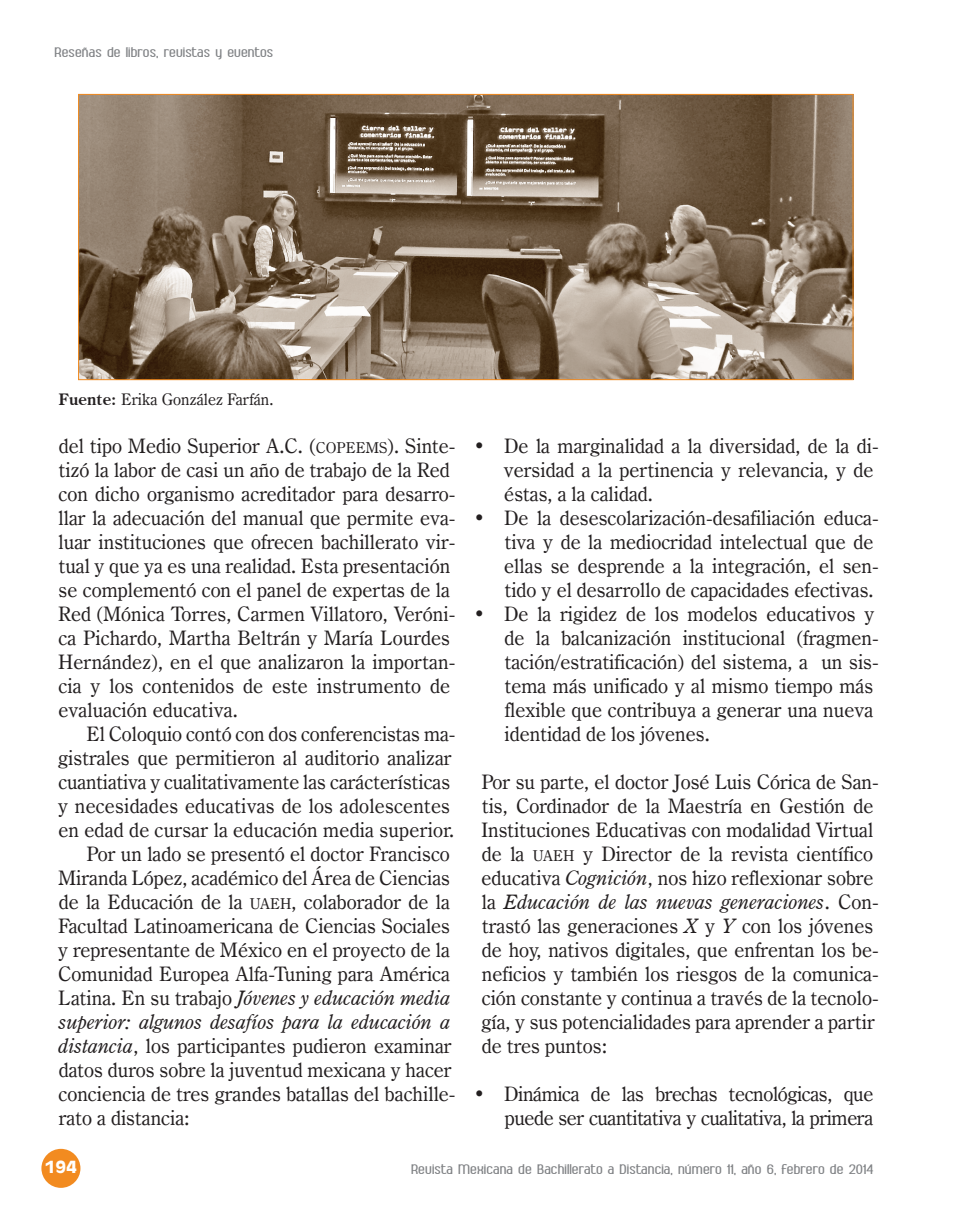
<style>
.page{position:relative;width:966px;height:1225px;background:#fff}
.page>*{position:absolute;margin:0;border:0;box-sizing:border-box;transform-origin:0 0}
.t1{font:20px/24px "Century Oldstyle BT";color:#231f20}
.t2{font:italic 20px "Century Oldstyle BT";color:#231f20}
.t3{font:20px/24px "Century Oldstyle BT";letter-spacing:-.02em;color:#231f20;text-align:right}
.t4{font:700 16px "Ambrosia";color:#808285}
.t5{font:16px "Century Oldstyle BT";color:#231f20}
.t6{font:700 16px "Antique Olive";color:#fff}
.s1{font-weight:700}
.s2{font-size:15px}
.s3{font-style:normal}
.s4{font-style:italic}
</style>
<div class="page">
<div style="left:41px;top:1149px;width:39px;height:39px;background:#f28b20;border-radius:50%"></div>
<img style="left:80px;top:96px;width:771px;height:282px">
<p class="t4" style="left:55px;top:45px;width:221px">Reseñas de libros, revistas y eventos</p>
<p class="t5" style="left:58px;top:390px;width:216px"><span class="s1">Fuente:</span> Erika González Farfán.</p>
<p class="t1" style="left:59px;top:434px;width:398px">del tipo Medio Superior A.C. (<span class="s2">COPEEMS</span>). Sinte-</p>
<p class="t1" style="left:59px;top:458px;width:393px">tizó la labor de casi un año de trabajo de la Red</p>
<p class="t1" style="left:59px;top:482px;width:398px">con dicho organismo acreditador para desarro-</p>
<p class="t1" style="left:59px;top:506px;width:398px">llar la adecuación del manual que permite eva-</p>
<p class="t1" style="left:59px;top:530px;width:398px">luar instituciones que ofrecen bachillerato vir-</p>
<p class="t1" style="left:59px;top:554px;width:393px">tual y que ya es una realidad. Esta presentación</p>
<p class="t1" style="left:59px;top:578px;width:393px">se complementó con el panel de expertas de la</p>
<p class="t1" style="left:58px;top:602px;width:399px">Red (Mónica Torres, Carmen Villatoro, Veróni-</p>
<p class="t1" style="left:59px;top:626px;width:393px">ca Pichardo, Martha Beltrán y María Lourdes</p>
<p class="t1" style="left:58px;top:650px;width:399px">Hernández), en el que analizaron la importan-</p>
<p class="t1" style="left:59px;top:674px;width:393px">cia y los contenidos de este instrumento de</p>
<p class="t1" style="left:58px;top:698px;width:181px">evaluación educativa.</p>
<p class="t1" style="left:86px;top:722px;width:371px">El Coloquio contó con dos conferencistas ma-</p>
<p class="t1" style="left:58px;top:746px;width:395px">gistrales que permitieron al auditorio analizar</p>
<p class="t1" style="left:59px;top:770px;width:393px">cuantiativa y cualitativamente las carácterísticas</p>
<p class="t1" style="left:58px;top:794px;width:393px">y necesidades educativas de los adolescentes</p>
<p class="t1" style="left:58px;top:818px;width:397px">en edad de cursar la educación media superior.</p>
<p class="t1" style="left:86px;top:842px;width:365px">Por un lado se presentó el doctor Francisco</p>
<p class="t1" style="left:58px;top:866px;width:393px">Miranda López, académico del Área de Ciencias</p>
<p class="t1" style="left:59px;top:890px;width:393px">de la Educación de la <span class="s2">UAEH</span>, colaborador de la</p>
<p class="t1" style="left:58px;top:914px;width:393px">Facultad Latinoamericana de Ciencias Sociales</p>
<p class="t1" style="left:58px;top:938px;width:393px">y representante de México en el proyecto de la</p>
<p class="t1" style="left:58px;top:962px;width:393px">Comunidad Europea Alfa-Tuning para América</p>
<p class="t2" style="left:58px;top:986px;width:394px"><span class="s3">Latina. En su trabajo</span> Jóvenes y educación media</p>
<p class="t2" style="left:59px;top:1010px;width:393px">superior: algunos desafíos para la educación a</p>
<p class="t1" style="left:59px;top:1034px;width:394px"><span class="s4">distancia</span>, los participantes pudieron examinar</p>
<p class="t1" style="left:59px;top:1058px;width:394px">datos duros sobre la juventud mexicana y hacer</p>
<p class="t1" style="left:59px;top:1082px;width:398px">conciencia de tres grandes batallas del bachille-</p>
<p class="t1" style="left:59px;top:1106px;width:133px">rato a distancia:</p>
<p class="t1" style="left:504px;top:434px;width:377px;text-indent:-30px">• De la marginalidad a la diversidad, de la di&shy;versidad a la pertinencia y relevancia, y de éstas, a la calidad.</p>
<p class="t1" style="left:504px;top:506px;width:376px;text-indent:-31px">• De la desescolarización-desafiliación educa&shy;tiva y de la mediocridad intelectual que de ellas se desprende a la integración, el sen&shy;tido y el desarrollo de capacidades efectivas.</p>
<p class="t1" style="left:504px;top:602px;width:376px;text-indent:-31px">• De la rigidez de los modelos educativos y de la balcanización institucional (fragmen&shy;tación/estratificación) del sistema, a un sis&shy;tema más unificado y al mismo tiempo más flexible que contribuya a generar una nueva identidad de los jóvenes.</p>
<p class="t1" style="left:481px;top:770px;width:399px">Por su parte, el doctor José Luis Córica de San&shy;tis, Cordinador de la Maestría en Gestión de Instituciones Educativas con modalidad Virtual de la <span class="s2">UAEH</span> y Director de la revista científico educativa <span class="s4">Cognición</span>, nos hizo reflexionar sobre la <span class="s4">Educación de las nuevas generaciones</span>. Con&shy;trastó las generaciones <span class="s4">X</span> y <span class="s4">Y</span> con los jóvenes de hoy, nativos digitales, que enfrentan los be&shy;neficios y también los riesgos de la comunica&shy;ción constante y continua a través de la tecnolo&shy;gía, y sus potencialidades para aprender a partir de tres puntos:</p>
<p class="t3" style="left:473px;top:1082px;width:401px">• Dinámica de las brechas tecnológicas, que puede ser cuantitativa y cualitativa, la primera</p>
<p class="t6" style="left:45px;top:1156px;width:33px">194</p>
<p class="t4" style="left:412px;top:1162px;width:464px">Revista Mexicana de Bachillerato a Distancia, número 11, año 6, febrero de 2014</p>
</div>
